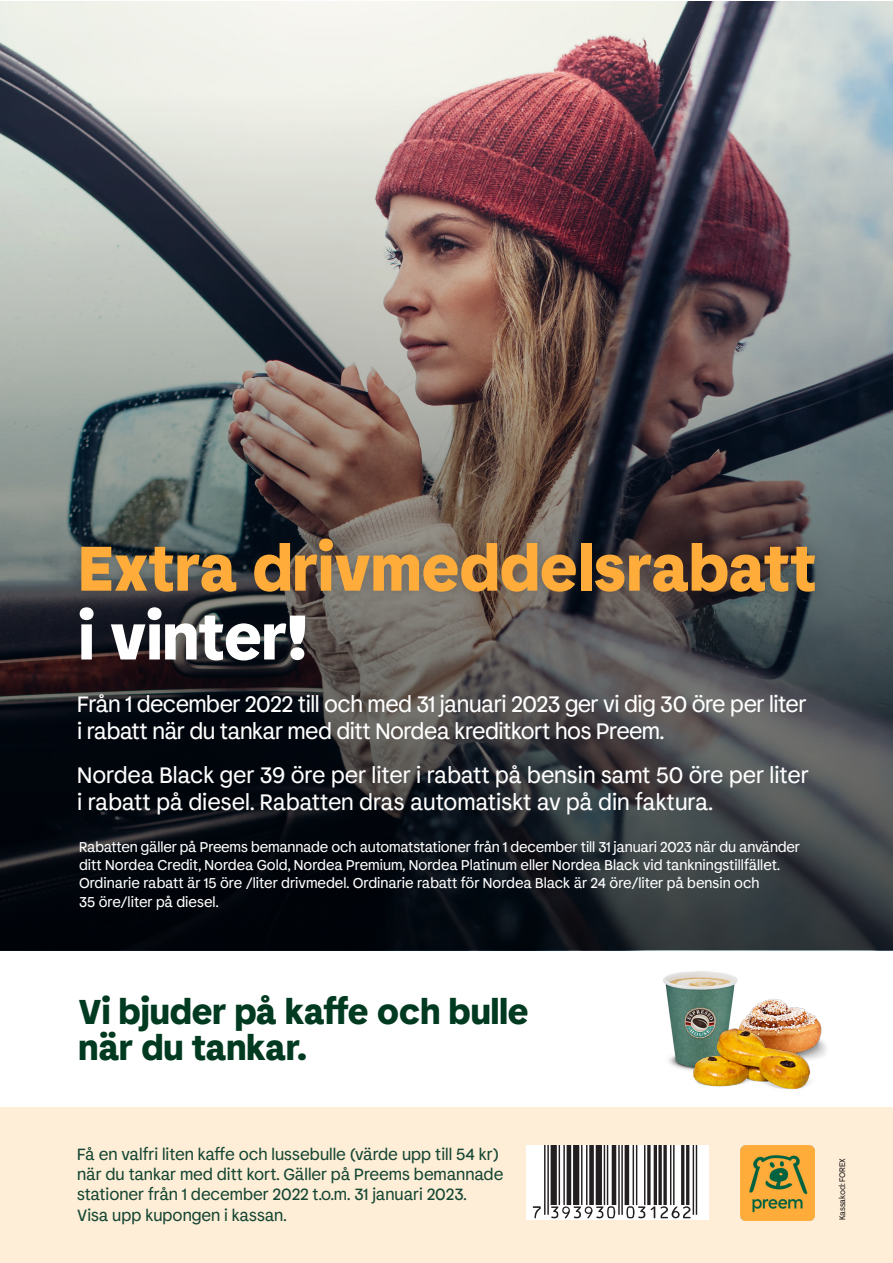
<style>
.page{position:relative;width:893px;height:1263px;background:#fff}
.page>*{position:absolute;margin:0;border:0;box-sizing:border-box;transform-origin:0 0}
.t1{font:700 62.7px "Preem Sans";color:#ffac3a}
.t2{font:700 62.7px "Preem Sans";letter-spacing:-.01em;color:#fff}
.t3{font:700 34.35px "Preem Sans";color:#003a20}
.t4{font:22.2px "Preem Sans";letter-spacing:-.02em;color:#fff}
.t5{font:16.2px/20.2px "Preem Sans";color:#154734}
.t6{font:14.1px/18.1px "Preem Sans";letter-spacing:-.01em;color:#fff}
.t7{font:8.1px "Preem Sans";letter-spacing:-.01em;color:#231f20}
</style>
<div class="page">
<img style="left:0;top:1px;width:893px;height:949px">
<div style="left:0;top:1107px;width:893px;height:156px;background:#ffeed7"></div>
<img style="left:740px;top:1146px;width:75px;height:74px">
<svg style="left:526px;top:1145px;width:183px;height:75px;background:#ececec"></svg>
<hr style="left:544px;top:1145px;width:1px;height:70px;background:#231f20">
<hr style="left:547px;top:1145px;width:2px;height:70px;background:#231f20">
<div style="left:551px;top:1145px;width:6px;height:60px;background:#231f20"></div>
<hr style="left:559px;top:1145px;width:1px;height:60px;background:#231f20">
<hr style="left:563px;top:1145px;width:2px;height:60px;background:#231f20">
<hr style="left:567px;top:1145px;width:4px;height:60px;background:#231f20">
<div style="left:573px;top:1145px;width:6px;height:60px;background:#231f20"></div>
<hr style="left:581px;top:1145px;width:1px;height:60px;background:#231f20">
<hr style="left:586px;top:1145px;width:1px;height:60px;background:#231f20">
<div style="left:589px;top:1145px;width:5px;height:60px;background:#231f20"></div>
<div style="left:596px;top:1145px;width:6px;height:60px;background:#231f20"></div>
<hr style="left:604px;top:1145px;width:1px;height:60px;background:#231f20">
<hr style="left:607px;top:1145px;width:1px;height:60px;background:#231f20">
<hr style="left:612px;top:1145px;width:4px;height:60px;background:#231f20">
<hr style="left:618px;top:1145px;width:2px;height:70px;background:#231f20">
<hr style="left:621px;top:1145px;width:2px;height:70px;background:#231f20">
<hr style="left:625px;top:1145px;width:4px;height:60px;background:#231f20">
<hr style="left:633px;top:1145px;width:1px;height:60px;background:#231f20">
<hr style="left:636px;top:1145px;width:1px;height:60px;background:#231f20">
<hr style="left:644px;top:1145px;width:1px;height:60px;background:#231f20">
<svg style="left:647px;top:1145px;width:4px;height:60px"></svg>
<hr style="left:654px;top:1145px;width:3px;height:60px;background:#231f20">
<svg style="left:658px;top:1145px;width:4px;height:60px"></svg>
<svg style="left:663px;top:1145px;width:4px;height:60px"></svg>
<hr style="left:670px;top:1145px;width:1px;height:60px;background:#231f20">
<hr style="left:673px;top:1145px;width:2px;height:60px;background:#231f20">
<hr style="left:681px;top:1145px;width:3px;height:60px;background:#231f20">
<hr style="left:686px;top:1145px;width:3px;height:60px;background:#231f20">
<hr style="left:693px;top:1145px;width:1px;height:70px;background:#231f20">
<hr style="left:696px;top:1145px;width:1px;height:70px;background:#231f20">
<svg style="left:533px;top:1206px;width:8px;height:12px"></svg>
<svg style="left:551px;top:1206px;width:64px;height:12px"></svg>
<svg style="left:626px;top:1206px;width:19px;height:12px"></svg>
<svg style="left:651px;top:1206px;width:40px;height:12px"></svg>
<img style="left:663px;top:971px;width:75px;height:95px">
<img style="left:734px;top:983px;width:93px;height:67px">
<img style="left:673px;top:1018px;width:153px;height:72px">
<div style="left:68px;top:526px;width:759px;height:147px;background:#231f20;opacity:.29"></div>
<p class="t1" style="left:79px;top:527px;width:740px">Extra drivmeddelsrabatt</p>
<p class="t2" style="left:79px;top:595px;width:229px">i vinter!</p>
<p class="t4" style="left:77px;top:690px;width:731px">Från 1 december 2022 till och med 31 januari 2023 ger vi dig 30 öre per liter</p>
<p class="t4" style="left:77px;top:716px;width:588px">i rabatt när du tankar med ditt Nordea kreditkort hos Preem.</p>
<p class="t4" style="left:77px;top:761px;width:733px">Nordea Black ger 39 öre per liter i rabatt på bensin samt 50 öre per liter</p>
<p class="t4" style="left:77px;top:787px;width:637px">i rabatt på diesel. Rabatten dras automatiskt av på din faktura.</p>
<p class="t6" style="left:79px;top:838px;width:722px">Rabatten gäller på Preems bemannade och automatstationer från 1 december till 31 januari 2023 när du använder ditt Nordea Credit, Nordea Gold, Nordea Premium, Nordea Platinum eller Nordea Black vid tankningstillfället.<br>Ordinarie rabatt är 15 öre /liter drivmedel. Ordinarie rabatt för Nordea Black är 24 öre/liter på bensin och</p>
<p class="t6" style="left:79px;top:892px;width:141px">35 öre/liter på diesel.</p>
<p class="t3" style="left:79px;top:988px;width:452px">Vi bjuder på kaffe och bulle</p>
<p class="t3" style="left:79px;top:1025px;width:230px">när du tankar.</p>
<p class="t5" style="left:77px;top:1144px;width:428px">Få en valfri liten kaffe och lussebulle (värde upp till 54 kr) när du tankar med ditt kort. Gäller på Preems bemannade stationer från 1 december 2022 t.o.m. 31 januari 2023.<br>Visa upp kupongen i kassan.</p>
<p class="t7" style="left:837px;top:1220px;width:64px;rotate:-90deg">Kassakod: FOREX</p>
</div>
